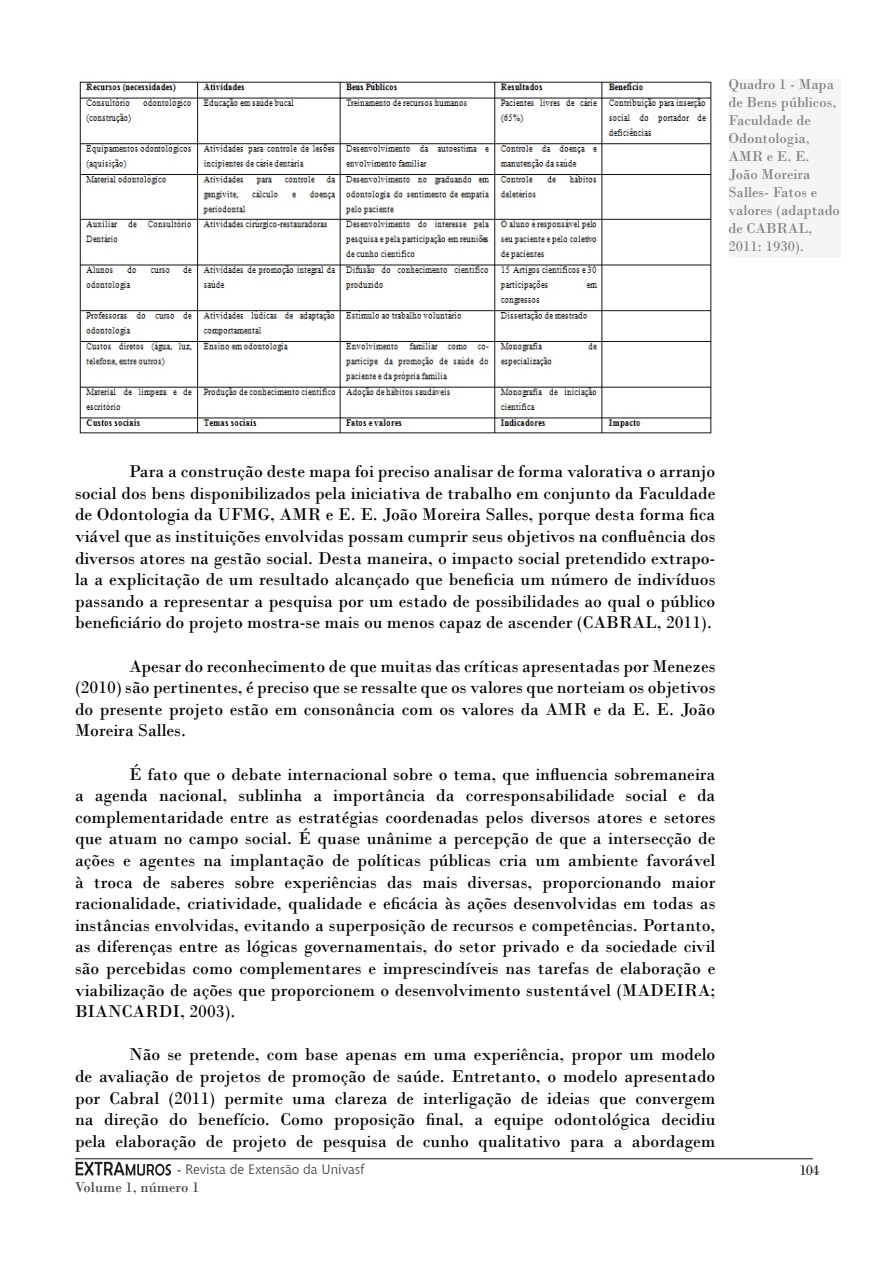
<style>
.page{position:relative;width:893px;height:1263px;background:#fff}
.page>*{position:absolute;margin:0;border:0;box-sizing:border-box;transform-origin:0 0}
.t1{font:18px/21.6px "Bodoni";color:#000;text-align:justify}
.t2{font:18px "Minion Pro";color:#000}
.t3{font:15px/18px "Bodoni";color:#808080}
.t4{font:15px "Bodoni";color:#404040}
.t5{font:15px "Bodoni";color:#231f20}
.t6{font:13.5px "Chianti BT";color:#404040}
.s1{font-family:"Bodoni";font-size:15px}
</style>
<div class="page">
<img style="left:76px;top:1161px;width:95px;height:14px">
<img style="left:79px;top:81px;width:633px;height:353px">
<div style="left:728px;top:79px;width:112px;height:179px;background:#f5f5f5"></div>
<p class="t3" style="left:728px;top:75px;width:113px">Quadro 1 - Mapa de Bens públicos,<br>Faculdade de<br>Odontologia,<br>AMR e E. E.<br>João Moreira<br>Salles- Fatos e valores (adaptado de CABRAL,<br>2011: 1930).</p>
<p class="t1" style="left:75px;top:460px;width:642px;text-indent:54px">Para a construção deste mapa foi preciso analisar de forma valorativa o arranjo social dos bens disponibilizados pela iniciativa de trabalho em conjunto da Faculdade de Odontologia da UFMG, AMR e E. E. João Moreira Salles, porque desta forma fica viável que as instituições envolvidas possam cumprir seus objetivos na confluência dos diversos atores na gestão social. Desta maneira, o impacto social pretendido extrapo&shy;la a explicitação de um resultado alcançado que beneficia um número de indivíduos passando a representar a pesquisa por um estado de possibilidades ao qual o público beneficiário do projeto mostra-se mais ou menos capaz de ascender (CABRAL, 2011).</p>
<p class="t1" style="left:75px;top:655px;width:642px;text-indent:54px">Apesar do reconhecimento de que muitas das críticas apresentadas por Menezes (2010) são pertinentes, é preciso que se ressalte que os valores que norteiam os objetivos do presente projeto estão em consonância com os valores da AMR e da E. E. João Moreira Salles.</p>
<p class="t1" style="left:75px;top:763px;width:642px;text-indent:54px">É fato que o debate internacional sobre o tema, que influencia sobremaneira a agenda nacional, sublinha a importância da corresponsabilidade social e da complementaridade entre as estratégias coordenadas pelos diversos atores e setores que atuam no campo social. É quase unânime a percepção de que a intersecção de ações e agentes na implantação de políticas públicas cria um ambiente favorável à troca de saberes sobre experiências das mais diversas, proporcionando maior racionalidade, criatividade, qualidade e eficácia às ações desenvolvidas em todas as instâncias envolvidas, evitando a superposição de recursos e competências. Portanto, as diferenças entre as lógicas governamentais, do setor privado e da sociedade civil são percebidas como complementares e imprescindíveis nas tarefas de elaboração e viabilização de ações que proporcionem o desenvolvimento sustentável (MADEIRA; BIANCARDI, 2003).</p>
<p class="t1" style="left:75px;top:1044px;width:642px;text-indent:54px">Não se pretende, com base apenas em uma experiência, propor um modelo de avaliação de projetos de promoção de saúde. Entretanto, o modelo apresentado por Cabral (2011) permite uma clareza de interligação de ideias que convergem na direção do benefício. Como proposição final, a equipe odontológica decidiu pela elaboração de projeto de pesquisa de cunho qualitativo para a abordagem</p>
<p class="t2" style="left:75px;top:1139px;width:739px">__________________________________________________________________________________</p>
<p class="t6" style="left:177px;top:1160px;width:189px"><span class="s1">-</span> Revista de Extensão da Univasf</p>
<p class="t4" style="left:75px;top:1178px;width:126px">Volume 1, número 1</p>
<p class="t5" style="left:799px;top:1161px;width:22px">104</p>
</div>
